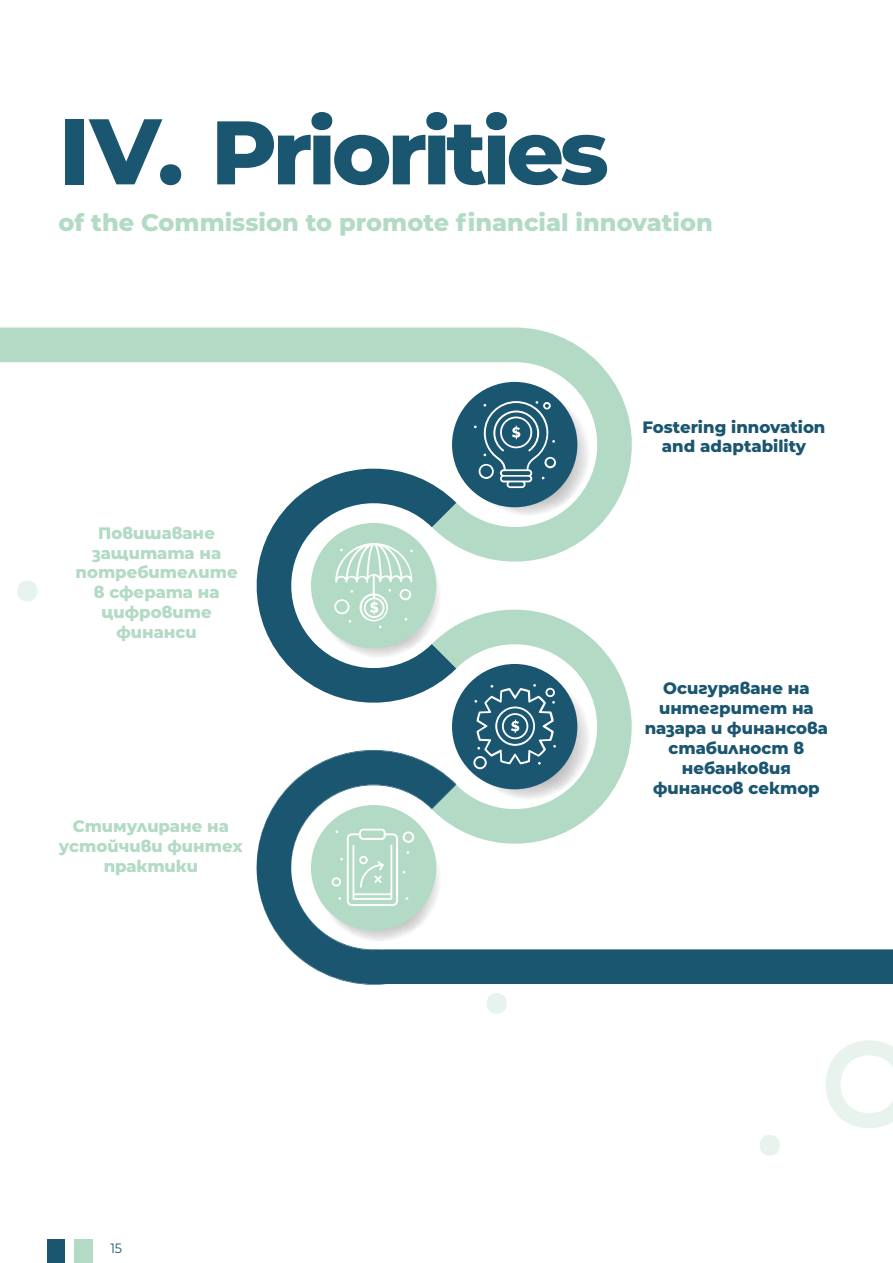
<style>
.page{position:relative;width:893px;height:1263px;background:#fff}
.page>*{position:absolute;margin:0;border:0;box-sizing:border-box;transform-origin:0 0}
.t1{font:800 90px "Montserrat";letter-spacing:-.05em;color:#1b5670}
.t2{font:800 24px "Montserrat";color:#b2dac5}
.t3{font:800 16.5px/19.8px "Montserrat";color:#1b5670;text-align:center}
.t4{font:800 16.5px/19.8px "Montserrat";color:#b2dac5;text-align:center}
.t5{font:13.5px "Montserrat";color:#1b5670;scale:.94 1}
.s1{font-size:93px}
</style>
<div class="page">
<svg style="left:256px;top:562px;width:176px;height:141px;fill:#1b5670"></svg>
<svg style="left:432px;top:609px;width:200px;height:130px;fill:#b2dac5"></svg>
<svg style="left:456px;top:739px;width:437px;height:245px"></svg>
<svg style="left:0;top:327px;width:632px;height:235px"></svg>
<div style="left:311px;top:523px;width:125px;height:125px;background:#b2dac5;border-radius:50%"></div>
<div style="left:452px;top:382px;width:125px;height:125px;background:#1b5670;border-radius:50%"></div>
<div style="left:452px;top:664px;width:125px;height:125px;background:#1b5670;border-radius:50%"></div>
<div style="left:74px;top:1239px;width:19px;height:24px;background:#b2dac5"></div>
<div style="left:47px;top:1239px;width:18px;height:24px;background:#1b5670"></div>
<svg style="left:760px;top:1135px;width:20px;height:21px"></svg>
<svg style="left:487px;top:993px;width:20px;height:21px"></svg>
<svg style="left:17px;top:581px;width:20px;height:20px"></svg>
<svg style="left:826px;top:1040px;width:67px;height:88px"></svg>
<svg style="left:316px;top:533px;width:125px;height:125px"></svg>
<svg style="left:465px;top:675px;width:125px;height:125px"></svg>
<svg style="left:256px;top:739px;width:200px;height:246px"></svg>
<svg style="left:465px;top:391px;width:125px;height:125px"></svg>
<h1 class="t1" style="left:59px;top:86px;width:552px"><span class="s1">IV.</span> Priorities</h1>
<h2 class="t2" style="left:59px;top:205px;width:656px">of the Commission to promote financial innovation</h2>
<p class="t4" style="left:76px;top:522px;width:164px">Повишаване защитата на потребителите в сферата на цифровите финанси</p>
<p class="t4" style="left:59px;top:815px;width:186px">Стимулиране на устойчиви финтех практики</p>
<p class="t5" style="left:110px;top:1239px;width:14px">15</p>
<p class="t3" style="left:642px;top:416px;width:184px">Fostering innovation and adaptability</p>
<p class="t3" style="left:645px;top:678px;width:185px">Осигуряване на интегритет на пазара и финансова стабилност в небанковия финансов сектор</p>
</div>
